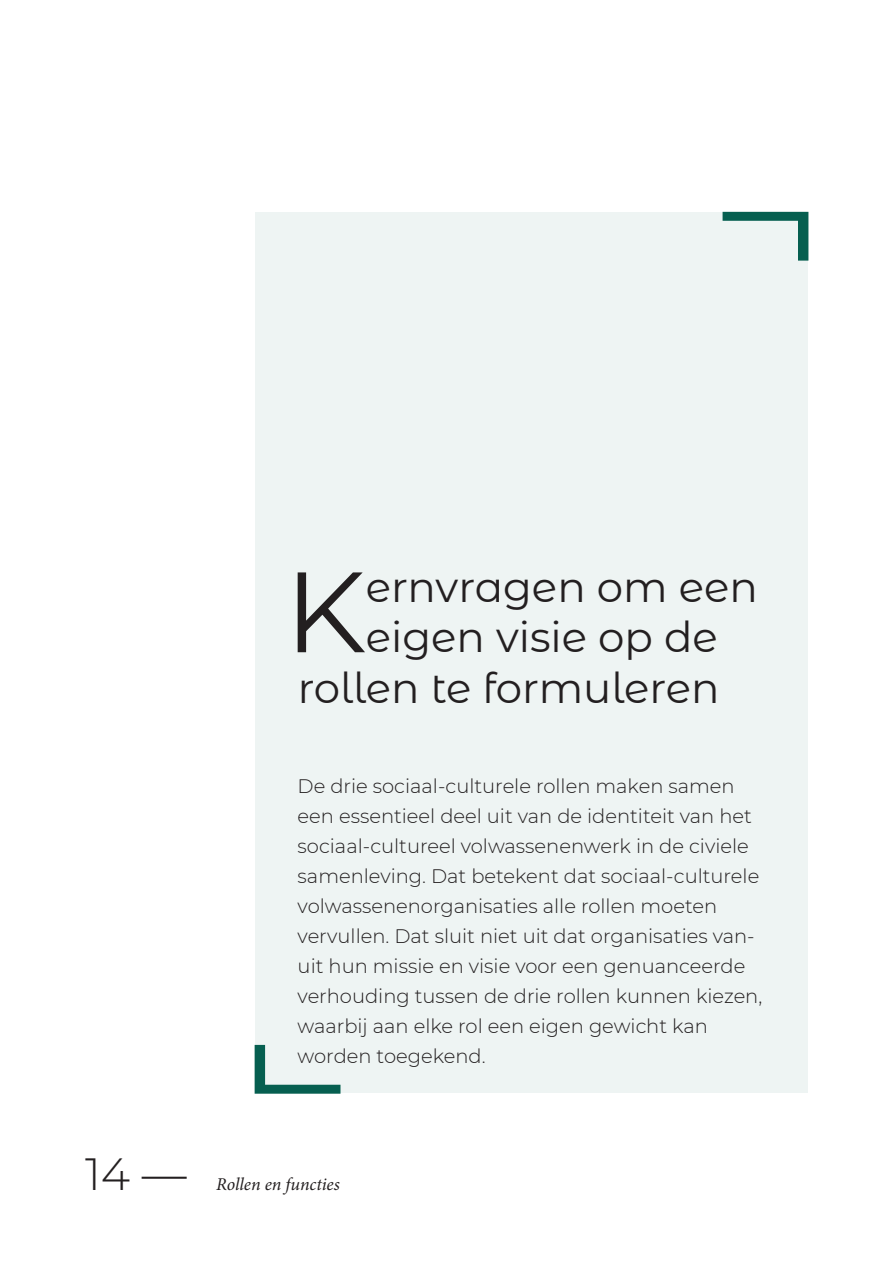
<style>
.page{position:relative;width:893px;height:1263px;background:#fff}
.page>*{position:absolute;margin:0;border:0;box-sizing:border-box;transform-origin:0 0}
.t1{font:180px "Minion Pro";color:#065f50}
.t2{font:114px "Montserrat Alternates";color:#231f20}
.t3{font:300 45px "Montserrat Alternates";color:#231f20}
.t4{font:42px "Montserrat Alternates";color:#231f20}
.t5{font:300 19.5px/30px "Montserrat";color:#231f20}
.t6{font:italic 18px "Minion Pro";letter-spacing:-.005em;color:#231f20}
</style>
<div class="page">
<div style="left:255px;top:213px;width:553px;height:880px;background:#eef4f3"></div>
<h1 class="t1" style="left:713px;top:100px;width:106px">¬</h1>
<h2 class="t2" style="left:285px;top:533px;width:83px">K</h2>
<h3 class="t4" style="left:366px;top:558px;width:394px">ernvragen om een</h3>
<h3 class="t4" style="left:366px;top:608px;width:354px">eigen visie op de</h3>
<h3 class="t4" style="left:298px;top:659px;width:423px">rollen te formuleren</h3>
<h3 class="t3" style="left:85px;top:1143px;width:103px">14 ―</h3>
<p class="t5" style="left:298px;top:770px;width:466px">De drie sociaal-culturele rollen maken samen een essentieel deel uit van de identiteit van het sociaal-cultureel volwassenenwerk in de civiele samenleving. Dat betekent dat sociaal-culturele volwassenenorganisaties alle rollen moeten vervullen. Dat sluit niet uit dat organisaties van&shy;uit hun missie en visie voor een genuanceerde verhouding tussen de drie rollen kunnen kiezen, waarbij aan elke rol een eigen gewicht kan worden toegekend.</p>
<h1 class="t1" style="left:350px;top:1205px;width:106px;rotate:-180deg">¬</h1>
<p class="t6" style="left:216px;top:1171px;width:125px">Rollen en functies</p>
</div>
